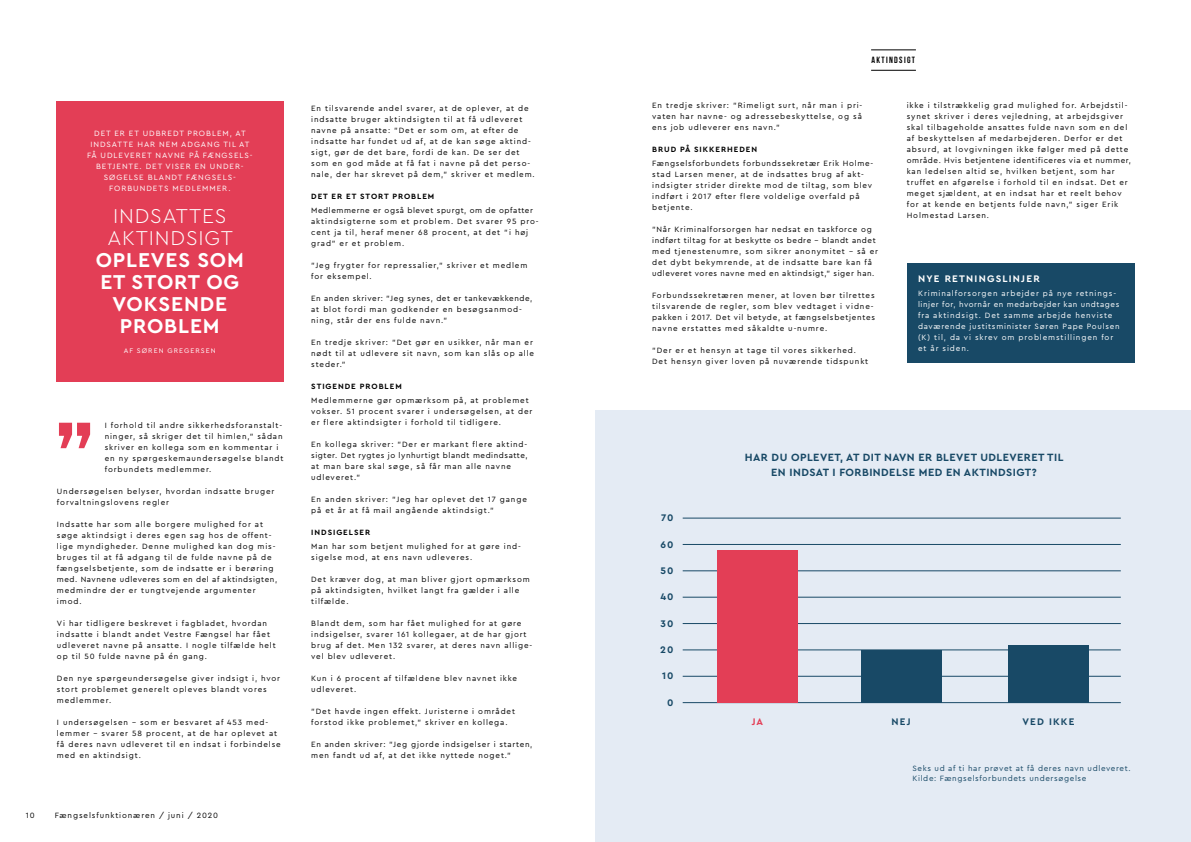
<style>
.page{position:relative;width:1191px;height:842px;background:#fff}
.page>*{position:absolute;margin:0;border:0;box-sizing:border-box;transform-origin:0 0}
.t1{font:700 123.6px "Bebas Neue";color:#e33e56}
.t2{font:700 21px/22px "Cera PRO";letter-spacing:.04em;color:#fff;text-align:center}
.t3{font:300 21px/22px "Cera PRO";letter-spacing:.04em;color:#fff}
.t4{font:700 11px/14.8px "Cera PRO";letter-spacing:.04em;color:#184966;text-align:center}
.t5{font:700 10px "Cera PRO";letter-spacing:.11em;color:#184966}
.t6{font:700 10px "Cera PRO";letter-spacing:.12em;color:#fff}
.t7{font:700 10px "Cera PRO";color:#e33e56}
.t8{font:700 9px "Bebas Neue";letter-spacing:.15em;color:#000}
.t9{font:8px/11px "Cera PRO";letter-spacing:.11em;color:#000}
.t10{font:8px/11px "Cera PRO";letter-spacing:.11em;color:#fff;text-align:center}
.t11{font:8px/11px "Cera PRO";letter-spacing:.09em;color:#000}
.t12{font:8px/10px "Cera PRO";letter-spacing:.08em;color:#184966}
.t13{font:700 8px "Cera PRO";letter-spacing:.12em;color:#000}
.t14{font:7px "Cera PRO";letter-spacing:.15em;color:#fff}
</style>
<div class="page">
<div style="left:595px;top:411px;width:596px;height:431px;background:#e4ebf4"></div>
<hr style="left:871px;top:70px;width:45px;height:1px;background:#000">
<hr style="left:871px;top:50px;width:45px;height:1px;background:#000">
<div style="left:56px;top:101px;width:227px;height:280px;background:#e33e56"></div>
<hr style="left:682px;top:702px;width:438px;height:1px;background:#184966">
<hr style="left:682px;top:676px;width:438px;height:1px;background:#184966">
<hr style="left:682px;top:650px;width:438px;height:1px;background:#184966">
<hr style="left:682px;top:623px;width:438px;height:1px;background:#184966">
<hr style="left:682px;top:597px;width:438px;height:1px;background:#184966">
<hr style="left:682px;top:571px;width:438px;height:1px;background:#184966">
<hr style="left:682px;top:544px;width:438px;height:1px;background:#184966">
<hr style="left:682px;top:518px;width:438px;height:1px;background:#184966">
<div style="left:717px;top:550px;width:80px;height:153px;background:#e33e56"></div>
<div style="left:860px;top:650px;width:81px;height:53px;background:#184966"></div>
<div style="left:1008px;top:645px;width:80px;height:58px;background:#184966"></div>
<div style="left:906px;top:263px;width:228px;height:99px;background:#184966"></div>
<p class="t10" style="left:87px;top:128px;width:167px">DET ER ET UDBREDT PROBLEM, AT<br>INDSATTE HAR NEM ADGANG TIL AT<br>FÅ UDLEVERET NAVNE PÅ FÆNGSELS-<br>BETJENTE. DET VISER EN UNDER-<br>SØGELSE BLANDT FÆNGSELS-<br>FORBUNDETS MEDLEMMER.</p>
<h2 class="t3" style="left:107px;top:204px;width:127px">INDSATTES<br>AKTINDSIGT</h2>
<h2 class="t2" style="left:96px;top:248px;width:150px">OPLEVES SOM<br>ET STORT OG<br>VOKSENDE<br>PROBLEM</h2>
<p class="t14" style="left:124px;top:346px;width:94px">AF SØREN GREGERSEN</p>
<p class="t9" style="left:105px;top:419px;width:180px">I forhold til andre sikkerhedsforanstalt&shy;ninger, så skriger det til himlen,” sådan skriver en kollega som en kommentar i en ny spørgeskemaundersøgelse blandt forbundets medlemmer.</p>
<p class="t9" style="left:57px;top:485px;width:219px">Undersøgelsen belyser, hvordan indsatte bruger forvaltningslovens regler</p>
<p class="t9" style="left:57px;top:518px;width:222px">Indsatte har som alle borgere mulighed for at søge aktindsigt i deres egen sag hos de offent&shy;lige myndigheder. Denne mulighed kan dog mis&shy;bruges til at få adgang til de fulde navne på de fængselsbetjente, som de indsatte er i berøring med. Navnene udleveres som en del af aktindsigten, medmindre der er tungtvejende argumenter imod.</p>
<p class="t9" style="left:57px;top:617px;width:220px">Vi har tidligere beskrevet i fagbladet, hvordan indsatte i blandt andet Vestre Fængsel har fået udleveret navne på ansatte. I nogle tilfælde helt op til 50 fulde navne på én gang.</p>
<p class="t9" style="left:57px;top:672px;width:225px">Den nye spørgeundersøgelse giver indsigt i, hvor stort problemet generelt opleves blandt vores medlemmer.</p>
<p class="t9" style="left:57px;top:716px;width:225px">I undersøgelsen – som er besvaret af 453 med&shy;lemmer – svarer 58 procent, at de har oplevet at få deres navn udleveret til en indsat i forbindelse med en aktindsigt.</p>
<h1 class="t1" style="left:54px;top:399px;width:43px">”</h1>
<p class="t9" style="left:26px;top:809px;width:10px">10</p>
<p class="t9" style="left:55px;top:809px;width:165px">Fængselsfunktionæren / juni / 2020</p>
<p class="t9" style="left:311px;top:103px;width:225px">En tilsvarende andel svarer, at de oplever, at de indsatte bruger aktindsigten til at få udleveret navne på ansatte: ”Det er som om, at efter de indsatte har fundet ud af, at de kan søge aktind&shy;sigt, gør de det bare, fordi de kan. De ser det som en god måde at få fat i navne på det perso&shy;nale, der har skrevet på dem,” skriver et medlem.</p>
<p class="t13" style="left:311px;top:191px;width:124px">DET ER ET STORT PROBLEM</p>
<p class="t9" style="left:311px;top:205px;width:229px">Medlemmerne er også blevet spurgt, om de opfatter aktindsigterne som et problem. Det svarer 95 pro&shy;cent ja til, heraf mener 68 procent, at det ”i høj grad” er et problem.</p>
<p class="t9" style="left:311px;top:260px;width:218px">”Jeg frygter for repressalier,” skriver et medlem for eksempel.</p>
<p class="t9" style="left:311px;top:293px;width:223px">En anden skriver: ”Jeg synes, det er tankevækkende, at blot fordi man godkender en besøgsanmod&shy;ning, står der ens fulde navn.”</p>
<p class="t9" style="left:311px;top:337px;width:224px">En tredje skriver: ”Det gør en usikker, når man er nødt til at udlevere sit navn, som kan slås op alle steder.”</p>
<p class="t13" style="left:311px;top:381px;width:92px">STIGENDE PROBLEM</p>
<p class="t9" style="left:311px;top:394px;width:223px">Medlemmerne gør opmærksom på, at problemet vokser. 51 procent svarer i undersøgelsen, at der er flere aktindsigter i forhold til tidligere.</p>
<p class="t9" style="left:311px;top:438px;width:218px">En kollega skriver: ”Der er markant flere aktind&shy;sigter. Det rygtes jo lynhurtigt blandt medindsatte, at man bare skal søge, så får man alle navne udleveret.”</p>
<p class="t9" style="left:311px;top:493px;width:217px">En anden skriver: ”Jeg har oplevet det 17 gange på et år at få mail angående aktindsigt.”</p>
<p class="t13" style="left:311px;top:527px;width:60px">INDSIGELSER</p>
<p class="t9" style="left:311px;top:540px;width:211px">Man har som betjent mulighed for at gøre ind&shy;sigelse mod, at ens navn udleveres.</p>
<p class="t9" style="left:311px;top:573px;width:220px">Det kræver dog, at man bliver gjort opmærksom på aktindsigten, hvilket langt fra gælder i alle tilfælde.</p>
<p class="t9" style="left:311px;top:617px;width:222px">Blandt dem, som har fået mulighed for at gøre indsigelser, svarer 161 kollegaer, at de har gjort brug af det. Men 132 svarer, at deres navn allige&shy;vel blev udleveret.</p>
<p class="t9" style="left:311px;top:672px;width:207px">Kun i 6 procent af tilfældene blev navnet ikke udleveret.</p>
<p class="t9" style="left:311px;top:705px;width:205px">”Det havde ingen effekt. Juristerne i området forstod ikke problemet,” skriver en kollega.</p>
<p class="t11" style="left:311px;top:738px;width:223px">En anden skriver: ”Jeg gjorde indsigelser i starten, men fandt ud af, at det ikke nyttede noget.”</p>
<p class="t8" style="left:871px;top:55px;width:45px">AKTINDSIGT</p>
<p class="t9" style="left:652px;top:99px;width:212px;text-align:justify">En tredje skriver: ”Rimeligt surt, når man i pri&shy;vaten har navne- og adressebeskyttelse, og så ens job udleverer ens navn.”</p>
<p class="t13" style="left:652px;top:144px;width:106px">BRUD PÅ SIKKERHEDEN</p>
<p class="t9" style="left:652px;top:157px;width:222px">Fængselsforbundets forbundssekretær Erik Holme&shy;stad Larsen mener, at de indsattes brug af akt&shy;indsigter strider direkte mod de tiltag, som blev indført i 2017 efter flere voldelige overfald på betjente.</p>
<p class="t11" style="left:652px;top:223px;width:227px">”Når Kriminalforsorgen har nedsat en taskforce og indført tiltag for at beskytte os bedre – blandt andet med tjenestenumre, som sikrer anonymitet – så er det dybt bekymrende, at de indsatte bare kan få udleveret vores navne med en aktindsigt,” siger han.</p>
<p class="t9" style="left:652px;top:289px;width:224px">Forbundssekretæren mener, at loven bør tilrettes tilsvarende de regler, som blev vedtaget i vidne&shy;pakken i 2017. Det vil betyde, at fængselsbetjentes navne erstattes med såkaldte u-numre.</p>
<p class="t9" style="left:652px;top:344px;width:218px">”Der er et hensyn at tage til vores sikkerhed.<br>Det hensyn giver loven på nuværende tidspunkt</p>
<p class="t9" style="left:906px;top:99px;width:226px">ikke i tilstrækkelig grad mulighed for. Arbejdstil&shy;synet skriver i deres vejledning, at arbejdsgiver skal tilbageholde ansattes fulde navn som en del af beskyttelsen af medarbejderen. Derfor er det absurd, at lovgivningen ikke følger med på dette område. Hvis betjentene identificeres via et nummer, kan ledelsen altid se, hvilken betjent, som har truffet en afgørelse i forhold til en indsat. Det er meget sjældent, at en indsat har et reelt behov for at kende en betjents fulde navn,” siger Erik Holmestad Larsen.</p>
<p class="t6" style="left:918px;top:272px;width:123px">NYE RETNINGSLINJER</p>
<p class="t10" style="left:918px;top:288px;width:203px;text-align:left">Kriminalforsorgen arbejder på nye retnings&shy;linjer for, hvornår en medarbejder kan undtages fra aktindsigt. Det samme arbejde henviste daværende justitsminister Søren Pape Poulsen (K) til, da vi skrev om problemstillingen for et år siden.</p>
<p class="t5" style="left:661px;top:511px;width:14px">70</p>
<p class="t5" style="left:660px;top:537px;width:14px">60</p>
<p class="t5" style="left:660px;top:564px;width:14px">50</p>
<p class="t5" style="left:660px;top:590px;width:15px">40</p>
<p class="t5" style="left:660px;top:616px;width:14px">30</p>
<p class="t5" style="left:660px;top:643px;width:15px">20</p>
<p class="t5" style="left:662px;top:669px;width:13px">10</p>
<p class="t5" style="left:667px;top:695px;width:8px">0</p>
<h3 class="t4" style="left:745px;top:450px;width:320px">HAR DU OPLEVET, AT DIT NAVN ER BLEVET UDLEVERET TIL<br>EN INDSAT I FORBINDELSE MED EN AKTINDSIGT?</h3>
<p class="t7" style="left:752px;top:714px;width:13px">JA</p>
<p class="t5" style="left:891px;top:714px;width:21px">NEJ</p>
<p class="t5" style="left:1022px;top:714px;width:54px">VED IKKE</p>
<p class="t12" style="left:912px;top:763px;width:220px">Seks ud af ti har prøvet at få deres navn udleveret.<br>Kilde: Fængselsforbundets undersøgelse</p>
</div>
